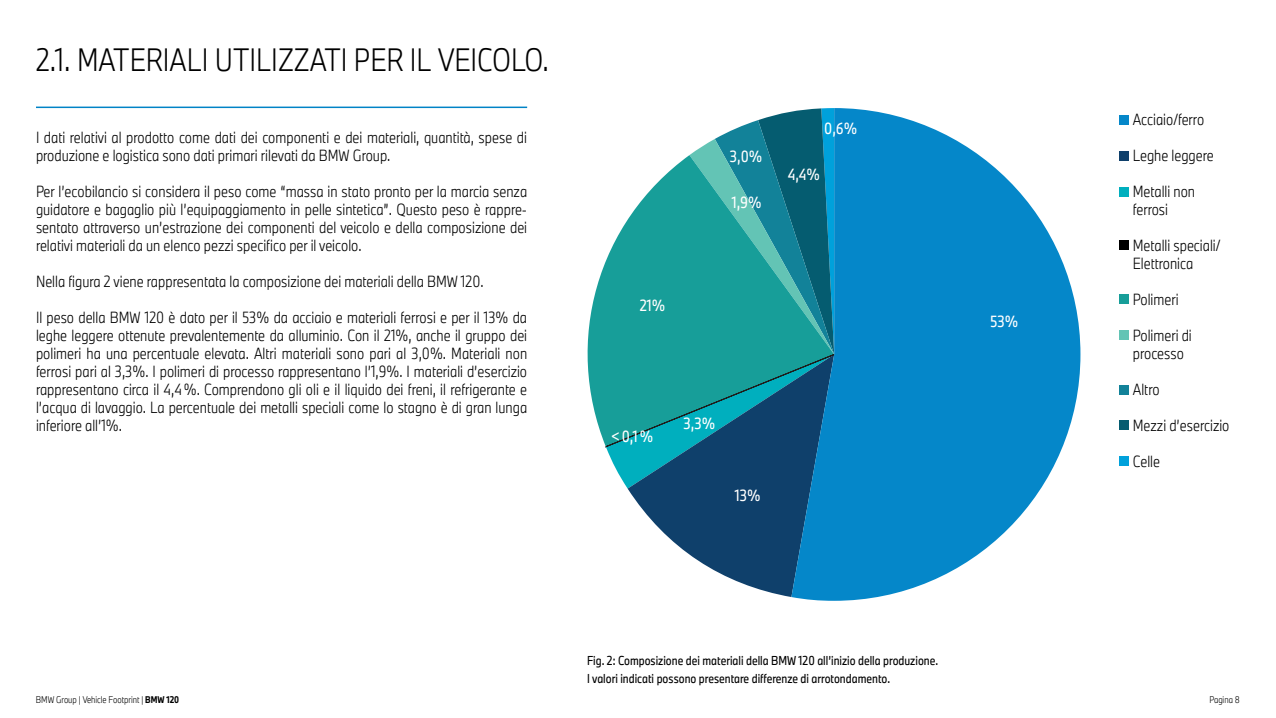
<style>
.page{position:relative;width:1276px;height:718px;background:#fff}
.page>*{position:absolute;margin:0;border:0;box-sizing:border-box;transform-origin:0 0}
.t1{font:300 30px "BMW Group TN Condensed Pro";color:#000}
.t2{font:300 15px/18px "BMW Group TN Condensed Pro";color:#000}
.t3{font:15px "BMW Group TN Condensed Pro";color:#fff}
.t4{font:12px/18px "BMW Group TN Condensed Pro";color:#000}
.t5{font:300 9px "BMW Group TN Condensed Pro";color:#000}
.s1{font-weight:700}
</style>
<div class="page">
<hr style="left:36px;top:106px;width:491px;height:2px;background:#0083c6">
<svg style="left:587px;top:263px;width:18px;height:182px;fill:#179e99"></svg>
<svg style="left:627px;top:488px;width:164px;height:109px;fill:#0f406b"></svg>
<svg style="left:791px;top:108px;width:289px;height:492px;fill:#0587c9"></svg>
<svg style="left:605px;top:108px;width:229px;height:380px;background:#3096a0"></svg>
<div style="left:1119px;top:115px;width:9px;height:9px;background:#0587c9"></div>
<div style="left:1119px;top:151px;width:9px;height:9px;background:#0f406b"></div>
<div style="left:1119px;top:187px;width:9px;height:9px;background:#00afbe"></div>
<div style="left:1119px;top:240px;width:9px;height:9px;background:#000"></div>
<div style="left:1119px;top:294px;width:9px;height:9px;background:#179e99"></div>
<div style="left:1119px;top:330px;width:9px;height:9px;background:#63c4b5"></div>
<div style="left:1119px;top:385px;width:9px;height:9px;background:#128299"></div>
<div style="left:1119px;top:420px;width:9px;height:9px;background:#055c70"></div>
<div style="left:1119px;top:457px;width:9px;height:9px;background:#00a1db"></div>
<h1 class="t1" style="left:36px;top:38px;width:514px">2.1. MATERIALI UTILIZZATI PER IL VEICOLO.</h1>
<p class="t3" style="left:824px;top:118px;width:35px">0,6%</p>
<p class="t2" style="left:36px;top:127px;width:492px">I dati relativi al prodotto come dati dei componenti e dei materiali, quantità, spese di produzione e logistica sono dati primari rilevati da BMW Group.</p>
<p class="t2" style="left:36px;top:181px;width:493px;text-align:justify">Per l’ecobilancio si considera il peso come “massa in stato pronto per la marcia senza guidatore e bagaglio più l’equipaggiamento in pelle sintetica”. Questo peso è rappre&shy;sentato attraverso un’estrazione dei componenti del veicolo e della composizione dei relativi materiali da un elenco pezzi specifico per il veicolo.</p>
<p class="t2" style="left:36px;top:271px;width:449px">Nella figura 2 viene rappresentata la composizione dei materiali della BMW 120.</p>
<p class="t2" style="left:36px;top:307px;width:493px;text-align:justify">Il peso della BMW 120 è dato per il 53% da acciaio e materiali ferrosi e per il 13% da leghe leggere ottenute prevalentemente da alluminio. Con il 21%, anche il gruppo dei polimeri ha una percentuale elevata. Altri materiali sono pari al 3,0%. Materiali non ferrosi pari al 3,3%. I polimeri di processo rappresentano l’1,9%. I materiali d’esercizio rappresentano circa il 4,4%. Comprendono gli oli e il liquido dei freni, il refrigerante e l’acqua di lavaggio. La percentuale dei metalli speciali come lo stagno è di gran lunga inferiore all’1%.</p>
<p class="t3" style="left:990px;top:310px;width:30px">53%</p>
<p class="t3" style="left:730px;top:145px;width:34px">3,0%</p>
<p class="t3" style="left:787px;top:163px;width:34px">4,4%</p>
<p class="t3" style="left:732px;top:192px;width:31px">1,9%</p>
<p class="t3" style="left:639px;top:294px;width:27px">21%</p>
<p class="t3" style="left:683px;top:412px;width:33px">3,3%</p>
<p class="t3" style="left:611px;top:425px;width:44px">&lt;0,1%</p>
<p class="t3" style="left:735px;top:485px;width:27px">13%</p>
<p class="t4" style="left:587px;top:651px;width:353px">Fig. 2: Composizione dei materiali della BMW 120 all’inizio della produzione.<br>I valori indicati possono presentare differenze di arrotondamento.</p>
<p class="t2" style="left:1132px;top:109px;width:73px">Acciaio/ferro</p>
<p class="t2" style="left:1132px;top:145px;width:82px">Leghe leggere</p>
<p class="t2" style="left:1132px;top:181px;width:64px">Metalli non ferrosi</p>
<p class="t2" style="left:1132px;top:235px;width:89px">Metalli speciali/<br>Elettronica</p>
<p class="t2" style="left:1132px;top:289px;width:47px">Polimeri</p>
<p class="t2" style="left:1132px;top:325px;width:60px">Polimeri di processo</p>
<p class="t2" style="left:1132px;top:379px;width:28px">Altro</p>
<p class="t2" style="left:1132px;top:415px;width:98px">Mezzi d’esercizio</p>
<p class="t2" style="left:1132px;top:451px;width:29px">Celle</p>
<p class="t5" style="left:36px;top:693px;width:145px">BMW Group | Vehicle Footprint | <span class="s1">BMW 120</span></p>
<p class="t5" style="left:1209px;top:693px;width:32px">Pagina 8</p>
</div>
